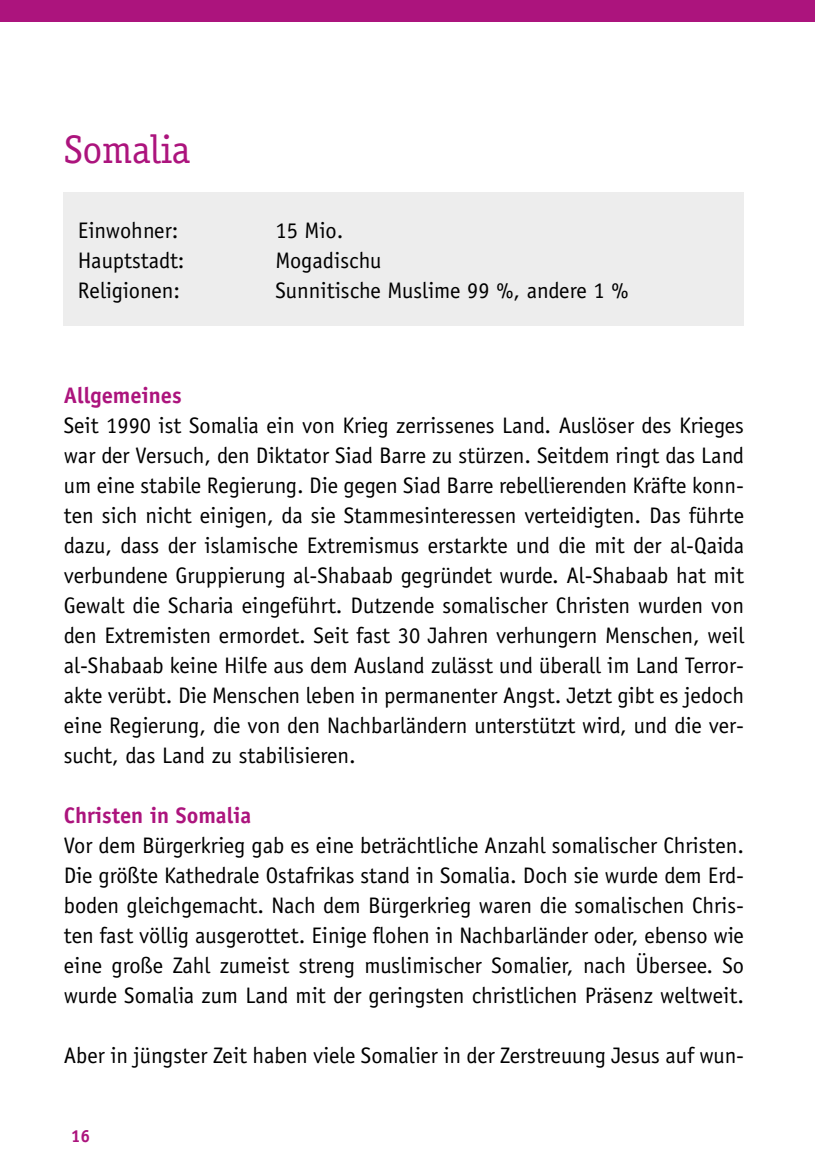
<style>
.page{position:relative;width:815px;height:1170px;background:#fff}
.page>*{position:absolute;margin:0;border:0;box-sizing:border-box;transform-origin:0 0}
.t1{font:40px "Officina Serif";letter-spacing:-.01em;color:#ac147d}
.t2{font:22.5px/30px "Officina Sans Std";color:#000;text-align:justify}
.t3{font:700 22.5px "Officina Sans Std";color:#ac147d}
.t4{font:700 17.5px "Officina Sans Std";color:#ac147d}
</style>
<div class="page">
<div style="left:0;top:0;width:815px;height:21px;background:#ac147d"></div>
<div style="left:64px;top:193px;width:680px;height:133px;background:#ededed"></div>
<h1 class="t1" style="left:64px;top:126px;width:128px">Somalia</h1>
<p class="t2" style="left:78px;top:215px;width:102px">Einwohner:</p>
<p class="t2" style="left:275px;top:215px;width:69px">15 Mio.</p>
<p class="t2" style="left:78px;top:245px;width:108px">Hauptstadt:</p>
<p class="t2" style="left:275px;top:245px;width:107px">Mogadischu</p>
<p class="t2" style="left:78px;top:275px;width:104px">Religionen:</p>
<p class="t2" style="left:275px;top:275px;width:355px">Sunnitische Muslime 99 %, andere 1 %</p>
<p class="t3" style="left:64px;top:381px;width:119px">Allgemeines</p>
<p class="t2" style="left:64px;top:410px;width:682px">Seit 1990 ist Somalia ein von Krieg zerrissenes Land. Auslöser des Krieges war der Versuch, den Diktator Siad Barre zu stürzen. Seitdem ringt das Land um eine stabile Regierung. Die gegen Siad Barre rebellierenden Kräfte konn&shy;ten sich nicht einigen, da sie Stammesinteressen verteidigten. Das führte dazu, dass der islamische Extremismus erstarkte und die mit der al-Qaida verbundene Gruppierung al-Shabaab gegründet wurde. Al-Shabaab hat mit Gewalt die Scharia eingeführt. Dutzende somalischer Christen wurden von den Extremisten ermordet. Seit fast 30 Jahren verhungern Menschen, weil al-Shabaab keine Hilfe aus dem Ausland zulässt und überall im Land Terror&shy;akte verübt. Die Menschen leben in permanenter Angst. Jetzt gibt es jedoch eine Regierung, die von den Nachbarländern unterstützt wird, und die ver&shy;sucht, das Land zu stabilisieren.</p>
<p class="t3" style="left:64px;top:801px;width:189px">Christen in Somalia</p>
<p class="t2" style="left:64px;top:830px;width:682px">Vor dem Bürgerkrieg gab es eine beträchtliche Anzahl somalischer Christen.<br>Die größte Kathedrale Ostafrikas stand in Somalia. Doch sie wurde dem Erd&shy;boden gleichgemacht. Nach dem Bürgerkrieg waren die somalischen Chris&shy;ten fast völlig ausgerottet. Einige flohen in Nachbarländer oder, ebenso wie eine große Zahl zumeist streng muslimischer Somalier, nach Übersee. So wurde Somalia zum Land mit der geringsten christlichen Präsenz weltweit.</p>
<p class="t2" style="left:64px;top:1040px;width:682px">Aber in jüngster Zeit haben viele Somalier in der Zerstreuung Jesus auf wun-</p>
<p class="t4" style="left:71px;top:1125px;width:21px">16</p>
</div>
